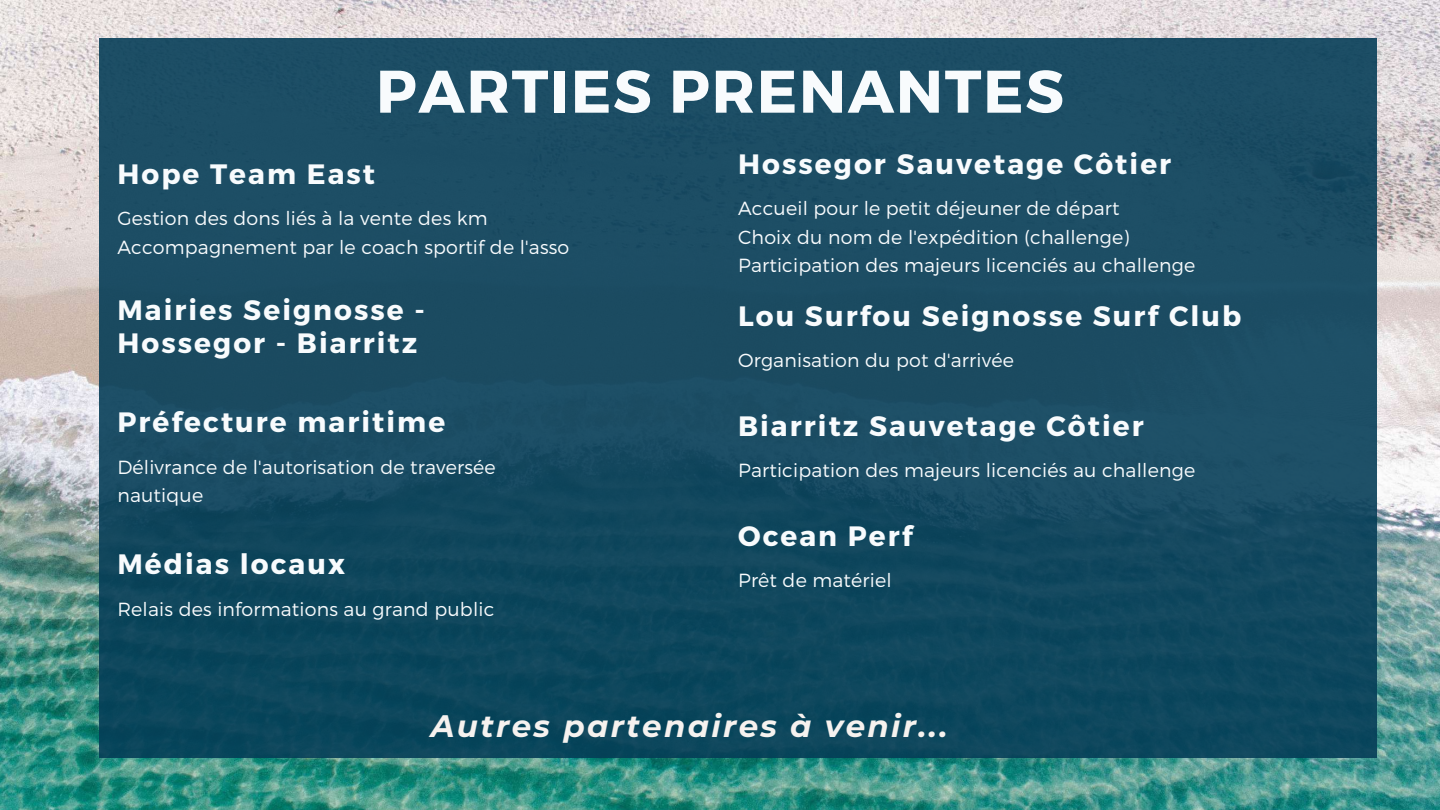
<style>
.page{position:relative;width:1440px;height:810px;background:#fff}
.page>*{position:absolute;margin:0;border:0;box-sizing:border-box;transform-origin:0 0}
.t1{font:700 60px "Montserrat";letter-spacing:.03em;color:#f8fbfd}
.t2{font:italic 700 31px "Montserrat";letter-spacing:.075em;color:#f6f2ef}
.t3{font:700 28px/33px "Montserrat";letter-spacing:.075em;color:#f8fbfd}
.t4{font:300 19px/28.5px "Montserrat";letter-spacing:.01em;color:#f8fbfd}
</style>
<div class="page">
<img style="left:0;top:0;width:1440px;height:810px">
<div style="left:99px;top:38px;width:1278px;height:720px;background:linear-gradient(to bottom,#214f67,#0d465c)"></div>
<h1 class="t1" style="left:376px;top:52px;width:689px">PARTIES PRENANTES</h1>
<h3 class="t3" style="left:117px;top:156px;width:259px">Hope Team East</h3>
<p class="t4" style="left:117px;top:203px;width:454px">Gestion des dons liés à la vente des km<br>Accompagnement par le coach sportif de l'asso</p>
<h3 class="t3" style="left:117px;top:292px;width:309px">Mairies Seignosse -<br>Hossegor - Biarritz</h3>
<h3 class="t3" style="left:117px;top:404px;width:329px">Préfecture maritime</h3>
<p class="t4" style="left:117px;top:452px;width:380px">Délivrance de l'autorisation de traversée nautique</p>
<h3 class="t3" style="left:117px;top:546px;width:229px">Médias locaux</h3>
<p class="t4" style="left:117px;top:594px;width:379px">Relais des informations au grand public</p>
<h3 class="t3" style="left:738px;top:146px;width:435px">Hossegor Sauvetage Côtier</h3>
<p class="t4" style="left:738px;top:193px;width:459px">Accueil pour le petit déjeuner de départ<br>Choix du nom de l'expédition (challenge)<br>Participation des majeurs licenciés au challenge</p>
<h3 class="t3" style="left:738px;top:298px;width:505px">Lou Surfou Seignosse Surf Club</h3>
<p class="t4" style="left:738px;top:345px;width:277px">Organisation du pot d'arrivée</p>
<h3 class="t3" style="left:738px;top:408px;width:407px">Biarritz Sauvetage Côtier</h3>
<p class="t4" style="left:738px;top:456px;width:459px">Participation des majeurs licenciés au challenge</p>
<h3 class="t3" style="left:738px;top:518px;width:176px">Ocean Perf</h3>
<p class="t4" style="left:738px;top:565px;width:155px">Prêt de matériel</p>
<h2 class="t2" style="left:431px;top:707px;width:518px">Autres partenaires à venir...</h2>
</div>
